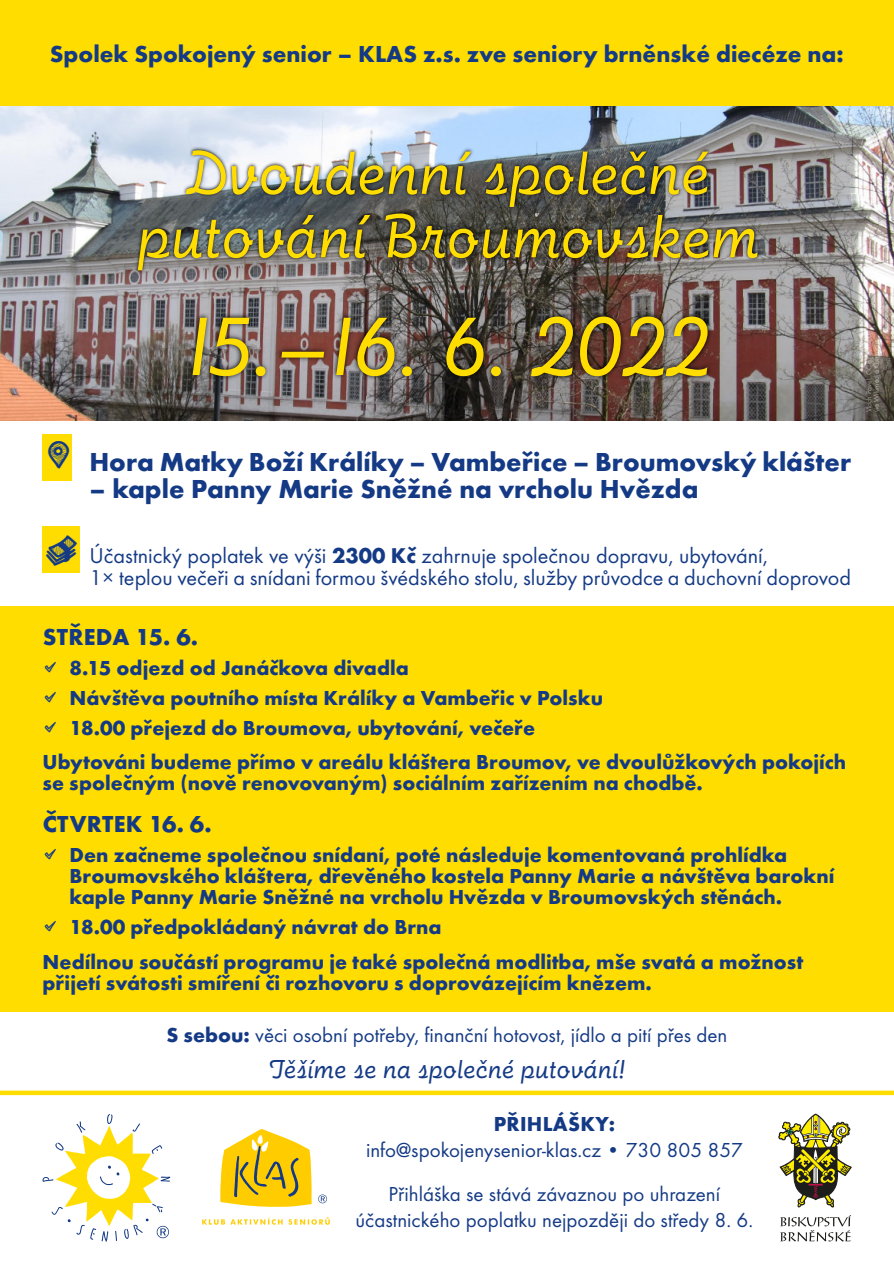
<style>
.page{position:relative;width:894px;height:1263px;background:#fff}
.page>*{position:absolute;margin:0;border:0;box-sizing:border-box;transform-origin:0 0}
.t1{font:90px "Futura Now Script";color:#fd0}
.t2{font:63.45px/63.4px "Futura Now Script";color:#fd0;text-align:center}
.t3{font:700 27px "Futura TOT";color:#143a85}
.t4{font:27px "Futura Now Script";color:#143a85}
.t5{font:700 24px "Futura TOT";color:#143a85}
.t6{font:22.2px/22.2px "Futura TOT";color:#143a85}
.t7{font:700 21px/21px "Futura TOT";color:#143a85}
.t8{font:21px/44px "Futura TOT";color:#143a85;text-align:center}
.t9{font:7.5px/7.5px "Futura TOT";color:rgb(255 255 255/.5)}
.s1{font-weight:700}
</style>
<div class="page">
<img style="left:0;top:105px;width:893px;height:316px">
<img style="left:187px;top:311px;width:526px;height:71px">
<img style="left:134px;top:147px;width:627px;height:127px">
<svg style="left:43px;top:1114px;width:127px;height:128px"></svg>
<svg style="left:202px;top:1129px;width:128px;height:96px"></svg>
<div style="left:43px;top:434px;width:29px;height:47px;background:#fd0"></div>
<div style="left:43px;top:526px;width:37px;height:47px;background:#fd0"></div>
<div style="left:0;top:606px;width:893px;height:405px;background:#fd0"></div>
<hr style="left:0;top:1091px;width:893px;height:4px;background:#fd0">
<div style="left:0;top:0;width:893px;height:105px;background:#fd0"></div>
<svg style="left:780px;top:1215px;width:70px;height:27px"></svg>
<svg style="left:778px;top:1113px;width:73px;height:95px"></svg>
<p class="t5" style="left:50px;top:44px;width:795px">Spolek Spokojený senior – KLAS z.s. zve seniory brněnské diecéze na:</p>
<h2 class="t2" style="left:136px;top:148px;width:623px">Dvoudenní společné putování Broumovskem</h2>
<h1 class="t1" style="left:187px;top:310px;width:524px">15.–16. 6. 2022</h1>
<p class="t9" style="left:865px;top:412px;width:81px;rotate:-90deg">Vlach Pavel, CC BY-SA 4.0, via Wikimedia Commons</p>
<p class="t3" style="left:89px;top:451px;width:763px">Hora Matky Boží Králíky – Vambeřice – Broumovský klášter</p>
<p class="t3" style="left:89px;top:478px;width:610px">– kaple Panny Marie Sněžné na vrcholu Hvězda</p>
<p class="t6" style="left:89px;top:546px;width:763px">Účastnický poplatek ve výši <span class="s1">2300 Kč</span> zahrnuje společnou dopravu, ubytování,<br>1× teplou večeři a snídani formou švédského stolu, služby průvodce a duchovní doprovod</p>
<p class="t5" style="left:43px;top:627px;width:157px">STŘEDA 15. 6.</p>
<p class="t7" style="left:70px;top:655px;width:535px;line-height:30px">8.15 odjezd od Janáčkova divadla<br>Návštěva poutního místa Králíky a Vambeřic v Polsku<br>18.00 přejezd do Broumova, ubytování, večeře</p>
<p class="t7" style="left:43px;top:754px;width:804px">Ubytováni budeme přímo v areálu kláštera Broumov, ve dvoulůžkových pokojích se společným (nově renovovaným) sociálním zařízením na chodbě.</p>
<p class="t5" style="left:43px;top:815px;width:170px">ČTVRTEK 16. 6.</p>
<p class="t7" style="left:70px;top:847px;width:766px">Den začneme společnou snídaní, poté následuje komentovaná prohlídka<br>Broumovského kláštera, dřevěného kostela Panny Marie a návštěva barokní kaple Panny Marie Sněžné na vrcholu Hvězda v Broumovských stěnách.</p>
<p class="t7" style="left:43px;top:912px;width:762px;line-height:34.5px;text-indent:27px">18.00 předpokládaný návrat do Brna<br>Nedílnou součástí programu je také společná modlitba, mše svatá a možnost</p>
<p class="t7" style="left:43px;top:974px;width:610px">přijetí svátosti smíření či rozhovoru s doprovázejícím knězem.</p>
<p class="t8" style="left:166px;top:1014px;width:562px"><span class="s1">S sebou:</span> věci osobní potřeby, finanční hotovost, jídlo a pití přes den</p>
<p class="t4" style="left:268px;top:1058px;width:358px">Těšíme se na společné putování!</p>
<p class="t7" style="left:493px;top:1115px;width:123px">PŘIHLÁŠKY:</p>
<p class="t8" style="left:366px;top:1130px;width:378px">info@spokojenysenior-klas.cz • 730 805 857<br>Přihláška se stává závaznou po uhrazení</p>
<p class="t8" style="left:355px;top:1200px;width:399px">účastnického poplatku nejpozději do středy 8. 6.</p>
</div>
